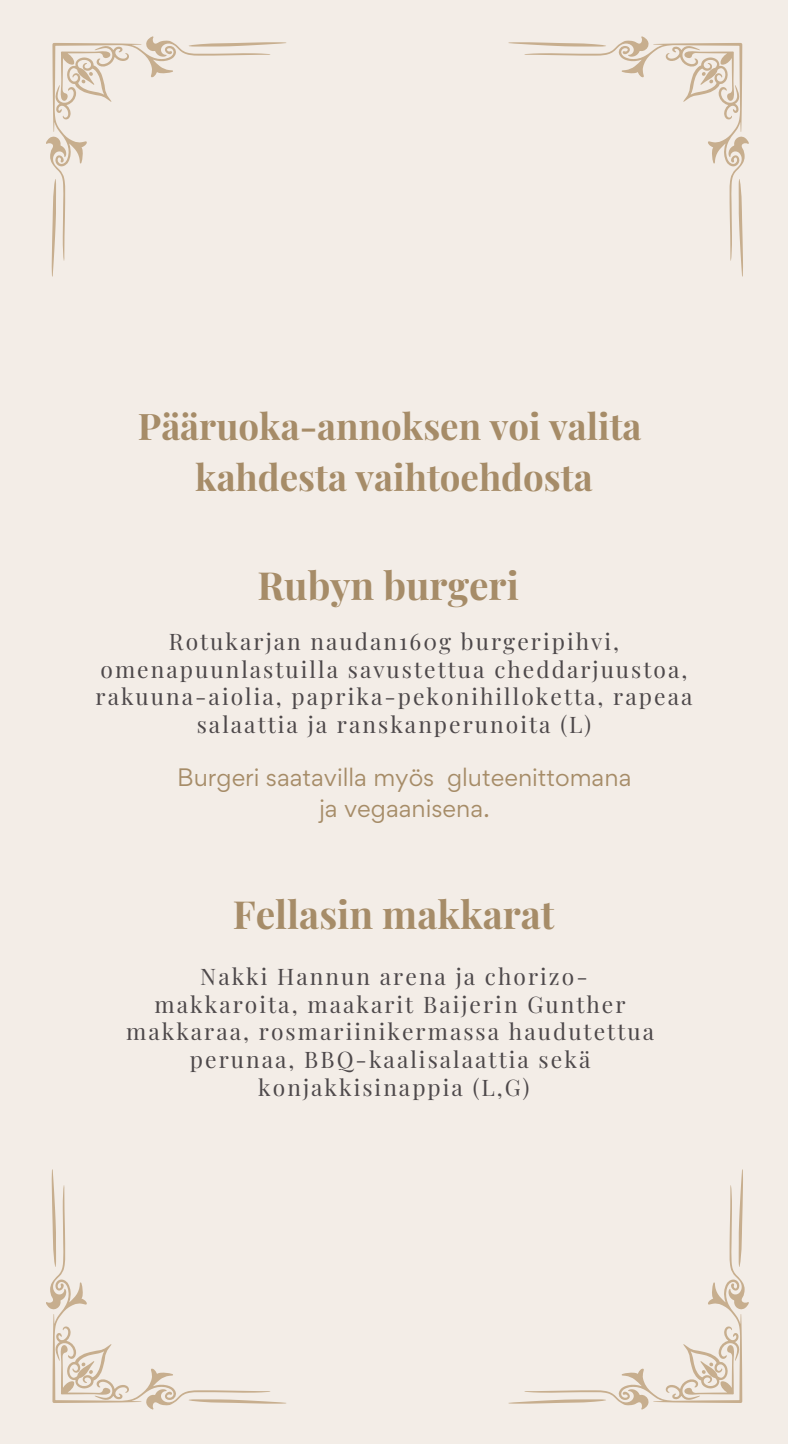
<style>
.page{position:relative;width:788px;height:1444px;background:#f3ede7}
.page>*{position:absolute;margin:0;border:0;box-sizing:border-box;transform-origin:0 0}
.t1{font:700 38.68px "Playfair Display";color:#a68c68}
.t2{font:700 36.57px/51.1px "Playfair Display";color:#a68c68;text-align:center}
.t3{font:22.75px/27.7px "Playfair Display";letter-spacing:.09em;color:#4d484a;text-align:center}
.t4{font:22.57px "Gordita";color:#a68c68}
</style>
<div class="page">
<svg style="left:46px;top:36px;width:240px;height:241px"></svg>
<svg style="left:508px;top:36px;width:240px;height:241px"></svg>
<svg style="left:46px;top:1169px;width:240px;height:240px"></svg>
<svg style="left:508px;top:1169px;width:240px;height:240px"></svg>
<p class="t2" style="left:138px;top:399px;width:505px">Pääruoka-annoksen voi valita kahdesta vaihtoehdosta</p>
<p class="t1" style="left:257px;top:558px;width:263px">Rubyn burgeri</p>
<h1 class="t3" style="left:95px;top:627px;width:598px">Rotukarjan naudan160g burgeripihvi, omenapuunlastuilla savustettua cheddarjuustoa, rakuuna-aiolia, paprika-pekonihilloketta, rapeaa salaattia ja ranskanperunoita (L)</h1>
<p class="t4" style="left:177px;top:762px;width:455px">Burgeri saatavilla myös gluteenittomana</p>
<p class="t4" style="left:319px;top:793px;width:172px">ja vegaanisena.</p>
<h1 class="t1" style="left:233px;top:887px;width:323px">Fellasin makkarat</h1>
<p class="t3" style="left:200px;top:962px;width:389px">Nakki Hannun arena ja chorizo-</p>
<p class="t3" style="left:155px;top:989px;width:472px">makkaroita, maakarit Baijerin Gunther</p>
<p class="t3" style="left:126px;top:1017px;width:529px">makkaraa, rosmariinikermassa haudutettua</p>
<h1 class="t3" style="left:190px;top:1045px;width:402px">perunaa, BBQ-kaalisalaattia sekä</h1>
<p class="t3" style="left:258px;top:1072px;width:273px">konjakkisinappia (L,G)</p>
</div>
